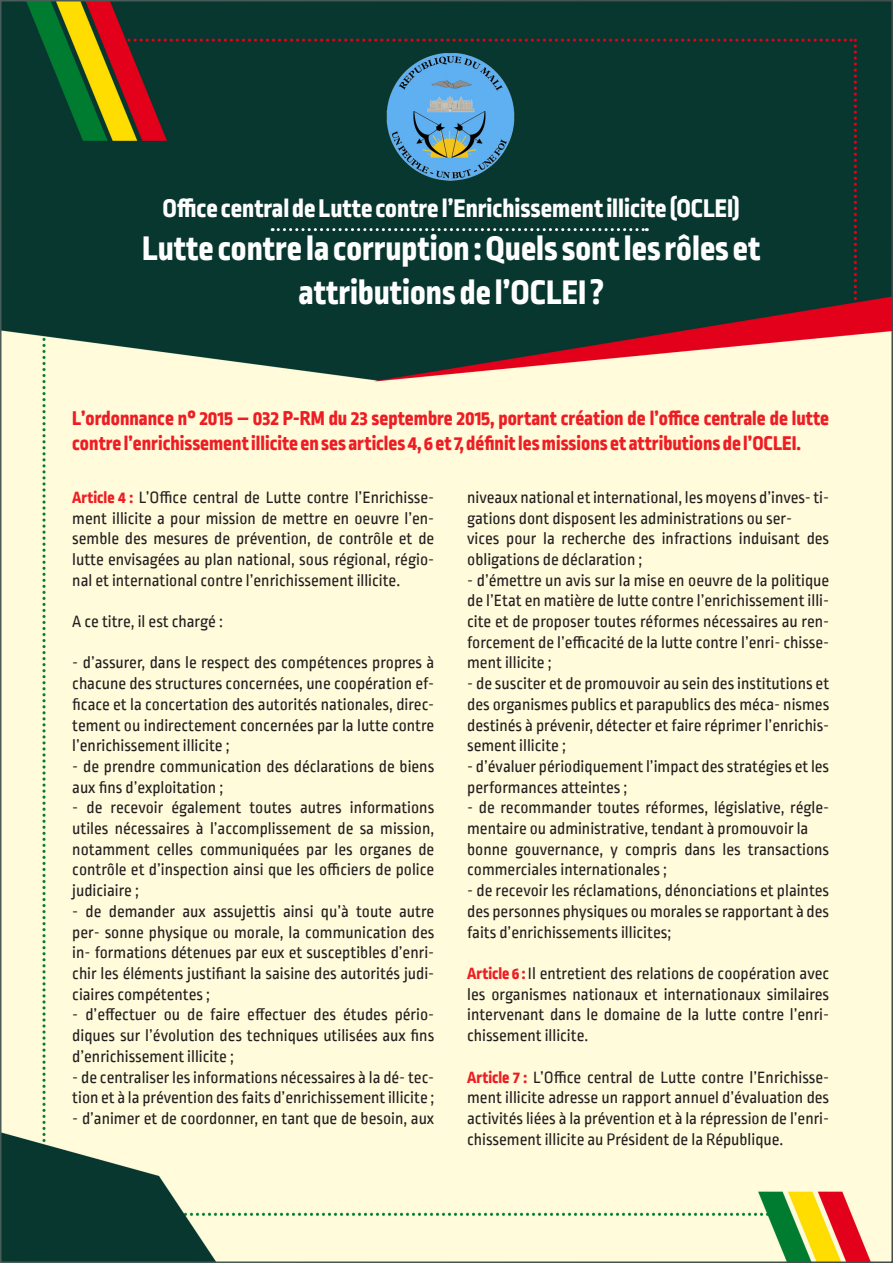
<style>
.page{position:relative;width:893px;height:1263px;background:#fff}
.page>*{position:absolute;margin:0;border:0;box-sizing:border-box;transform-origin:0 0}
.t1{font:800 36px "Ropa Sans Pro";color:#fff}
.t2{font:800 27px "Ropa Sans Pro";color:#fff}
.t3{font:800 21px/25.2px "Ropa Sans Pro";color:#ee1d23}
.t4{font:17.25px/20.7px "Ropa Sans PTT";color:#231f20;text-align:justify}
.s1{font-family:"Ropa Sans Pro";font-weight:800;color:#ee1d23}
</style>
<div class="page">
<img style="left:3px;top:3px;width:887px;height:1257px">
<svg style="left:272px;top:228px;width:375px;height:3px"></svg>
<p class="t2" style="left:163px;top:193px;width:579px">Office central de Lutte contre l’Enrichissement illicite (OCLEI)</p>
<p class="t1" style="left:142px;top:228px;width:620px">Lutte contre la corruption : Quels sont les rôles et</p>
<p class="t1" style="left:299px;top:271px;width:307px">attributions de l’OCLEI ?</p>
<p class="t3" style="left:72px;top:407px;width:758px">L’ordonnance n° 2015 – 032 P-RM du 23 septembre 2015, portant création de l’office centrale de lutte contre l’enrichissement illicite en ses articles 4, 6 et 7, définit les missions et attributions de l’OCLEI.</p>
<p class="t4" style="left:72px;top:488px;width:363px"><span class="s1">Article 4 :</span> L’Office central de Lutte contre l’Enrichisse&shy;ment illicite a pour mission de mettre en oeuvre l’en&shy;semble des mesures de prévention, de contrôle et de lutte envisagées au plan national, sous régional, régio&shy;nal et international contre l’enrichissement illicite.</p>
<p class="t4" style="left:72px;top:612px;width:152px">A ce titre, il est chargé :</p>
<p class="t4" style="left:72px;top:653px;width:364px">- d’assurer, dans le respect des compétences propres à chacune des structures concernées, une coopération ef&shy;ficace et la concertation des autorités nationales, direc&shy;tement ou indirectement concernées par la lutte contre l’enrichissement illicite ;</p>
<p class="t4" style="left:72px;top:757px;width:363px">- de prendre communication des déclarations de biens aux fins d’exploitation ;</p>
<p class="t4" style="left:72px;top:798px;width:363px">- de recevoir également toutes autres informations utiles nécessaires à l’accomplissement de sa mission, notamment celles communiquées par les organes de contrôle et d’inspection ainsi que les officiers de police judiciaire ;</p>
<p class="t4" style="left:72px;top:902px;width:363px">- de demander aux assujettis ainsi qu’à toute autre per- sonne physique ou morale, la communication des in- formations détenues par eux et susceptibles d’enri&shy;chir les éléments justifiant la saisine des autorités judi&shy;ciaires compétentes ;</p>
<p class="t4" style="left:72px;top:1005px;width:363px">- d’effectuer ou de faire effectuer des études pério&shy;diques sur l’évolution des techniques utilisées aux fins d’enrichissement illicite ;</p>
<p class="t4" style="left:72px;top:1067px;width:363px">- de centraliser les informations nécessaires à la dé- tec&shy;tion et à la prévention des faits d’enrichissement illicite ;</p>
<p class="t4" style="left:72px;top:1109px;width:363px">- d’animer et de coordonner, en tant que de besoin, aux</p>
<p class="t4" style="left:467px;top:488px;width:363px;text-align:left">niveaux national et international, les moyens d’inves- ti&shy;gations dont disposent les administrations ou ser-<br>vices pour la recherche des infractions induisant des obligations de déclaration ;</p>
<p class="t4" style="left:467px;top:571px;width:364px">- d’émettre un avis sur la mise en oeuvre de la politique de l’Etat en matière de lutte contre l’enrichissement illi&shy;cite et de proposer toutes réformes nécessaires au ren&shy;forcement de l’efficacité de la lutte contre l’enri- chisse&shy;ment illicite ;</p>
<p class="t4" style="left:467px;top:674px;width:364px">- de susciter et de promouvoir au sein des institutions et des organismes publics et parapublics des méca- nismes destinés à prévenir, détecter et faire réprimer l’enrichis&shy;sement illicite ;</p>
<p class="t4" style="left:467px;top:757px;width:363px">- d’évaluer périodiquement l’impact des stratégies et les performances atteintes ;</p>
<p class="t4" style="left:467px;top:798px;width:364px;text-align:left">- de recommander toutes réformes, législative, régle&shy;mentaire ou administrative, tendant à promouvoir la bonne gouvernance, y compris dans les transactions commerciales internationales ;</p>
<p class="t4" style="left:467px;top:881px;width:363px">- de recevoir les réclamations, dénonciations et plaintes des personnes physiques ou morales se rapportant à des faits d’enrichissements illicites;</p>
<p class="t4" style="left:467px;top:964px;width:364px"><span class="s1">Article 6 :</span> Il entretient des relations de coopération avec les organismes nationaux et internationaux similaires intervenant dans le domaine de la lutte contre l’enri&shy;chissement illicite.</p>
<p class="t4" style="left:467px;top:1067px;width:363px"><span class="s1">Article 7 :</span> L’Office central de Lutte contre l’Enrichisse&shy;ment illicite adresse un rapport annuel d’évaluation des activités liées à la prévention et à la répression de l’enri&shy;chissement illicite au Président de la République.</p>
</div>
